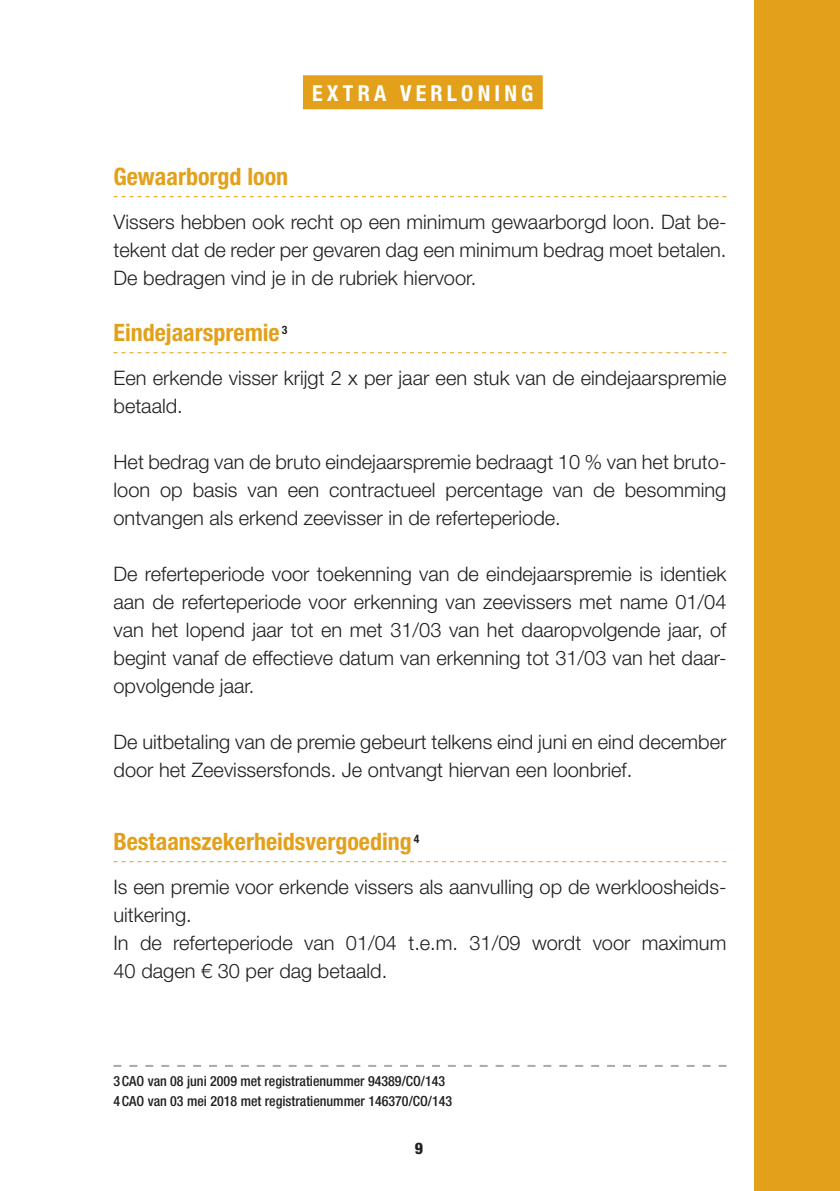
<style>
.page{position:relative;width:840px;height:1191px;background:#fff}
.page>*{position:absolute;margin:0;border:0;box-sizing:border-box;transform-origin:0 0}
.t1{font:700 condensed 24px "Helvetica Neue LT Std";color:#e3a01b}
.t2{font:700 condensed 22px "Helvetica Neue LT Std";letter-spacing:.19em;color:#fff}
.t3{font:300 20px/28px "Helvetica Neue LT Std";color:#231f20}
.t4{font:800 condensed 16px "Helvetica Neue LT Std";color:#231f20}
.t5{font:500 condensed 14px "Helvetica Neue LT Std";color:#231f20}
</style>
<div class="page">
<div style="left:754px;top:0;width:85px;height:1191px;background:#e3a01b"></div>
<div style="left:303px;top:75px;width:239px;height:34px;background:#e3a01b"></div>
<svg style="left:113px;top:1065px;width:613px;height:2px"></svg>
<svg style="left:113px;top:196px;width:613px;height:1px"></svg>
<svg style="left:113px;top:352px;width:613px;height:1px"></svg>
<svg style="left:113px;top:861px;width:613px;height:1px"></svg>
<p class="t2" style="left:312px;top:80px;width:223px">EXTRA VERLONING</p>
<p class="t1" style="left:113px;top:162px;width:176px">Gewaarborgd loon</p>
<p class="t3" style="left:113px;top:207px;width:614px;text-align:justify">Vissers hebben ook recht op een minimum gewaarborgd loon. Dat be&shy;tekent dat de reder per gevaren dag een minimum bedrag moet betalen.<br>De bedragen vind je in de rubriek hiervoor.</p>
<p class="t1" style="left:113px;top:318px;width:175px">Eindejaarspremie <sup>3</sup></p>
<p class="t3" style="left:113px;top:363px;width:614px">Een erkende visser krijgt 2 x per jaar een stuk van de eindejaarspremie betaald.</p>
<p class="t3" style="left:113px;top:447px;width:614px;text-align:justify">Het bedrag van de bruto eindejaarspremie bedraagt 10 % van het bruto&shy;loon op basis van een contractueel percentage van de besomming ontvangen als erkend zeevisser in de referteperiode.</p>
<p class="t3" style="left:113px;top:559px;width:614px;text-align:justify">De referteperiode voor toekenning van de eindejaarspremie is identiek aan de referteperiode voor erkenning van zeevissers met name 01/04 van het lopend jaar tot en met 31/03 van het daaropvolgende jaar, of begint vanaf de effectieve datum van erkenning tot 31/03 van het daar&shy;opvolgende jaar.</p>
<p class="t3" style="left:113px;top:727px;width:614px">De uitbetaling van de premie gebeurt telkens eind juni en eind december door het Zeevissersfonds. Je ontvangt hiervan een loonbrief.</p>
<p class="t1" style="left:113px;top:826px;width:307px">Bestaanszekerheidsvergoeding <sup>4</sup></p>
<p class="t3" style="left:113px;top:872px;width:614px">Is een premie voor erkende vissers als aanvulling op de werkloosheids&shy;uitkering.</p>
<p class="t3" style="left:113px;top:928px;width:614px">In de referteperiode van 01/04 t.e.m. 31/09 wordt voor maximum<br>40 dagen € 30 per dag betaald.</p>
<p class="t5" style="left:113px;top:1072px;width:333px">3CAO van 08 juni 2009 met registratienummer 94389/CO/143</p>
<p class="t5" style="left:113px;top:1092px;width:340px">4CAO van 03 mei 2018 met registratienummer 146370/CO/143</p>
<p class="t4" style="left:414px;top:1138px;width:10px">9</p>
</div>
